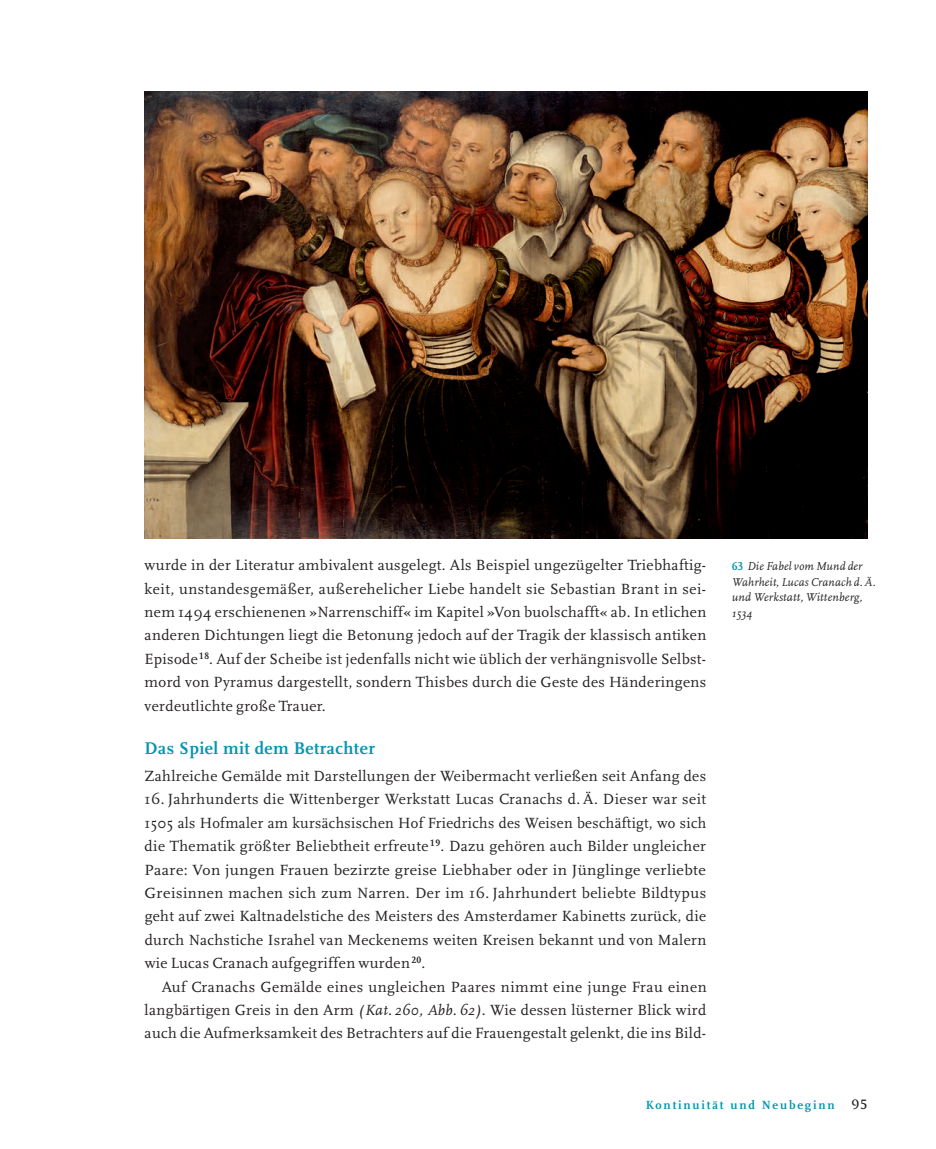
<style>
.page{position:relative;width:936px;height:1149px;background:#fff}
.page>*{position:absolute;margin:0;border:0;box-sizing:border-box;transform-origin:0 0}
.t1{font:700 17.7px "Scala";letter-spacing:.025em;color:#0096b1}
.t2{font:15.3px/23.4px "Scala";letter-spacing:.025em;color:#231f20;text-align:justify}
.t3{font:700 12.3px "Scala";letter-spacing:.15em;color:#0096b1}
.t4{font:italic 11.85px/15.5px "Scala";letter-spacing:.02em;color:#231f20}
.s1{font-style:italic}
.s2{font-family:"Scala LF";font-weight:700;font-style:normal;color:#0096b1}
.s3{font-family:"Scala Caps Expert";font-weight:400;font-size:16.5px;color:#231f20}
</style>
<div class="page">
<img style="left:145px;top:91px;width:722px;height:447px">
<p class="t2" style="left:145px;top:553px;width:563px">wurde in der Literatur ambivalent ausgelegt. Als Beispiel ungezügelter Triebhaftig&shy;keit, unstandesgemäßer, außerehelicher Liebe handelt sie Sebastian Brant in sei&shy;nem 1494 erschienenen »Narrenschiff« im Kapitel »Von buolschafft« ab. In etlichen anderen Dichtungen liegt die Betonung jedoch auf der Tragik der klassisch antiken Episode <sup>18</sup>. Auf der Scheibe ist jedenfalls nicht wie üblich der verhängnisvolle Selbst&shy;mord von Pyramus dargestellt, sondern Thisbes durch die Geste des Händeringens verdeutlichte große Trauer.</p>
<p class="t1" style="left:145px;top:738px;width:232px">Das Spiel mit dem Betrachter</p>
<p class="t2" style="left:145px;top:764px;width:563px">Zahlreiche Gemälde mit Darstellungen der Weibermacht verließen seit Anfang des</p>
<p class="t2" style="left:145px;top:787px;width:563px">16. Jahrhunderts die Wittenberger Werkstatt Lucas Cranachs d. Ä. Dieser war seit 1505 als Hofmaler am kursächsischen Hof Friedrichs des Weisen beschäftigt, wo sich die Thematik größter Beliebtheit erfreute <sup>19</sup>. Dazu gehören auch Bilder ungleicher Paare: Von jungen Frauen bezirzte greise Liebhaber oder in Jünglinge verliebte Greisinnen machen sich zum Narren. Der im 16. Jahrhundert beliebte Bildtypus geht auf zwei Kaltnadelstiche des Meisters des Amsterdamer Kabinetts zurück, die durch Nachstiche Israhel van Meckenems weiten Kreisen bekannt und von Malern wie Lucas Cranach aufgegriffen wurden<sup>20</sup>.</p>
<p class="t2" style="left:145px;top:974px;width:563px;text-indent:17px">Auf Cranachs Gemälde eines ungleichen Paares nimmt eine junge Frau einen langbärtigen Greis in den Arm <span class="s1">(Kat. 260, Abb. 62)</span>. Wie dessen lüsterner Blick wird auch die Aufmerksamkeit des Betrachters auf die Frauengestalt gelenkt, die ins Bild-</p>
<p class="t4" style="left:731px;top:559px;width:145px"><span class="s2">63</span> Die Fabel vom Mund der<br>Wahrheit, Lucas Cranach d. Ä. und Werkstatt, Wittenberg,<br>1534</p>
<p class="t3" style="left:645px;top:1097px;width:223px">Kontinuität und Neubeginn <span class="s3">95</span></p>
</div>
